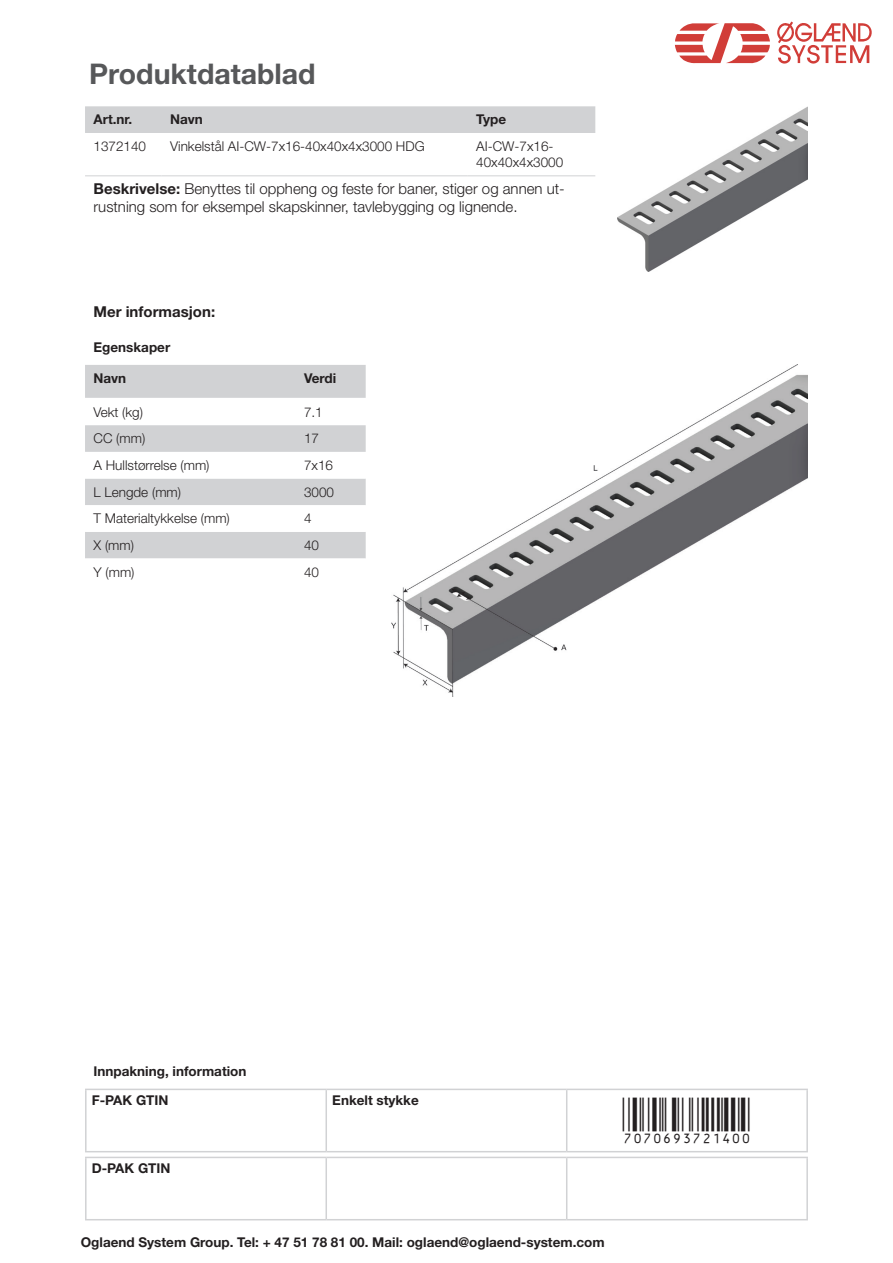
<style>
.page{position:relative;width:893px;height:1263px;background:#fff}
.page>*{position:absolute;margin:0;border:0;box-sizing:border-box;transform-origin:0 0}
.Artikel{font:45px "Viisas EAN Matala";color:#231f20}
.Artikel-2{font:700 28.5px "Helvetica Neue LT Std";color:#57585a}
.Artikel-3{font:300 15px/18px "Helvetica Neue LT Std";color:#231f20}
.Artikel-4{font:700 15px "Helvetica Neue LT Std";color:#231f20}
.Artikel-5{font:300 13.5px/16.2px "Helvetica Neue LT Std";color:#231f20}
.Artikel-6{font:700 13.5px/29.1px "Helvetica Neue LT Std";color:#231f20}
.s1{font-weight:700}
</style>
<div class="page">
<svg style="left:675px;top:23px;width:95px;height:40px"></svg>
<svg style="left:777px;top:21px;width:95px;height:43px"></svg>
<div style="left:85px;top:106px;width:510px;height:27px;background:#d1d2d4"></div>
<hr style="left:85px;top:175px;width:77px;height:1px;background:#d1d2d4">
<hr style="left:162px;top:175px;width:306px;height:1px;background:#d1d2d4">
<hr style="left:468px;top:175px;width:127px;height:1px;background:#d1d2d4">
<img style="left:617px;top:107px;width:191px;height:164px">
<img style="left:391px;top:365px;width:416px;height:331px">
<div style="left:85px;top:365px;width:281px;height:33px;background:#d1d2d4"></div>
<svg style="left:85px;top:425px;width:281px;height:134px"></svg>
<hr style="left:85px;top:1089px;width:241px;height:1px;background:#d1d2d4">
<hr style="left:85px;top:1090px;width:2px;height:61px;background:#d1d2d4">
<hr style="left:326px;top:1089px;width:241px;height:1px;background:#d1d2d4">
<hr style="left:325px;top:1090px;width:2px;height:61px;background:#d1d2d4">
<hr style="left:567px;top:1089px;width:241px;height:1px;background:#d1d2d4">
<hr style="left:566px;top:1090px;width:1px;height:61px;background:#d1d2d4">
<hr style="left:806px;top:1090px;width:2px;height:61px;background:#d1d2d4">
<hr style="left:85px;top:1151px;width:241px;height:1px;background:#d1d2d4">
<hr style="left:326px;top:1151px;width:241px;height:1px;background:#d1d2d4">
<hr style="left:567px;top:1151px;width:241px;height:1px;background:#d1d2d4">
<hr style="left:85px;top:1157px;width:241px;height:1px;background:#d1d2d4">
<hr style="left:85px;top:1158px;width:2px;height:61px;background:#d1d2d4">
<hr style="left:326px;top:1157px;width:241px;height:1px;background:#d1d2d4">
<hr style="left:325px;top:1158px;width:2px;height:61px;background:#d1d2d4">
<hr style="left:567px;top:1157px;width:241px;height:1px;background:#d1d2d4">
<hr style="left:566px;top:1158px;width:1px;height:61px;background:#d1d2d4">
<hr style="left:806px;top:1158px;width:2px;height:61px;background:#d1d2d4">
<hr style="left:85px;top:1219px;width:241px;height:1px;background:#d1d2d4">
<hr style="left:326px;top:1219px;width:241px;height:1px;background:#d1d2d4">
<hr style="left:567px;top:1219px;width:241px;height:1px;background:#d1d2d4">
<p class="Artikel-2" style="left:89px;top:56px;width:228px">Produktdatablad</p>
<p class="Artikel-6" style="left:94px;top:105px;width:40px">Art.nr.</p>
<p class="Artikel-6" style="left:170px;top:105px;width:34px">Navn</p>
<p class="Artikel-6" style="left:476px;top:105px;width:32px">Type</p>
<p class="Artikel-5" style="left:94px;top:138px;width:54px">1372140</p>
<p class="Artikel-5" style="left:170px;top:138px;width:256px">Vinkelstål AI-CW-7x16-40x40x4x3000 HDG</p>
<p class="Artikel-5" style="left:476px;top:138px;width:89px">AI-CW-7x16-<br>40x40x4x3000</p>
<p class="Artikel-3" style="left:94px;top:179px;width:473px"><span class="s1">Beskrivelse:</span> Benyttes til oppheng og feste for baner, stiger og annen ut&shy;rustning som for eksempel skapskinner, tavlebygging og lignende.</p>
<p class="Artikel-4" style="left:94px;top:302px;width:123px">Mer informasjon:</p>
<p class="Artikel-6" style="left:94px;top:332px;width:78px">Egenskaper</p>
<p class="Artikel-6" style="left:94px;top:363px;width:34px">Navn</p>
<p class="Artikel-6" style="left:304px;top:363px;width:34px">Verdi</p>
<p class="Artikel-5" style="left:94px;top:404px;width:51px">Vekt (kg)</p>
<p class="Artikel-5" style="left:304px;top:404px;width:20px">7.1</p>
<p class="Artikel-5" style="left:94px;top:430px;width:53px">CC (mm)</p>
<p class="Artikel-5" style="left:304px;top:430px;width:17px">17</p>
<p class="Artikel-5" style="left:94px;top:457px;width:118px">A Hullstørrelse (mm)</p>
<p class="Artikel-5" style="left:304px;top:457px;width:31px">7x16</p>
<p class="Artikel-5" style="left:94px;top:483px;width:89px">L Lengde (mm)</p>
<p class="Artikel-5" style="left:304px;top:483px;width:32px">3000</p>
<p class="Artikel-5" style="left:94px;top:510px;width:138px">T Materialtykkelse (mm)</p>
<p class="Artikel-5" style="left:304px;top:510px;width:9px">4</p>
<p class="Artikel-5" style="left:94px;top:537px;width:42px">X (mm)</p>
<p class="Artikel-5" style="left:304px;top:537px;width:17px">40</p>
<p class="Artikel-5" style="left:94px;top:563px;width:42px">Y (mm)</p>
<p class="Artikel-5" style="left:304px;top:563px;width:17px">40</p>
<p class="Artikel-6" style="left:92px;top:1056px;width:156px">Innpakning, information<br>F-PAK GTIN</p>
<p class="Artikel-6" style="left:92px;top:1153px;width:80px">D-PAK GTIN</p>
<p class="Artikel-6" style="left:332px;top:1085px;width:88px">Enkelt stykke</p>
<p class="Artikel" style="left:623px;top:1097px;width:130px">7070693721400</p>
<p class="Artikel-6" style="left:81px;top:1227px;width:525px">Oglaend System Group. Tel: + 47 51 78 81 00. Mail: oglaend@oglaend-system.com</p>
</div>
